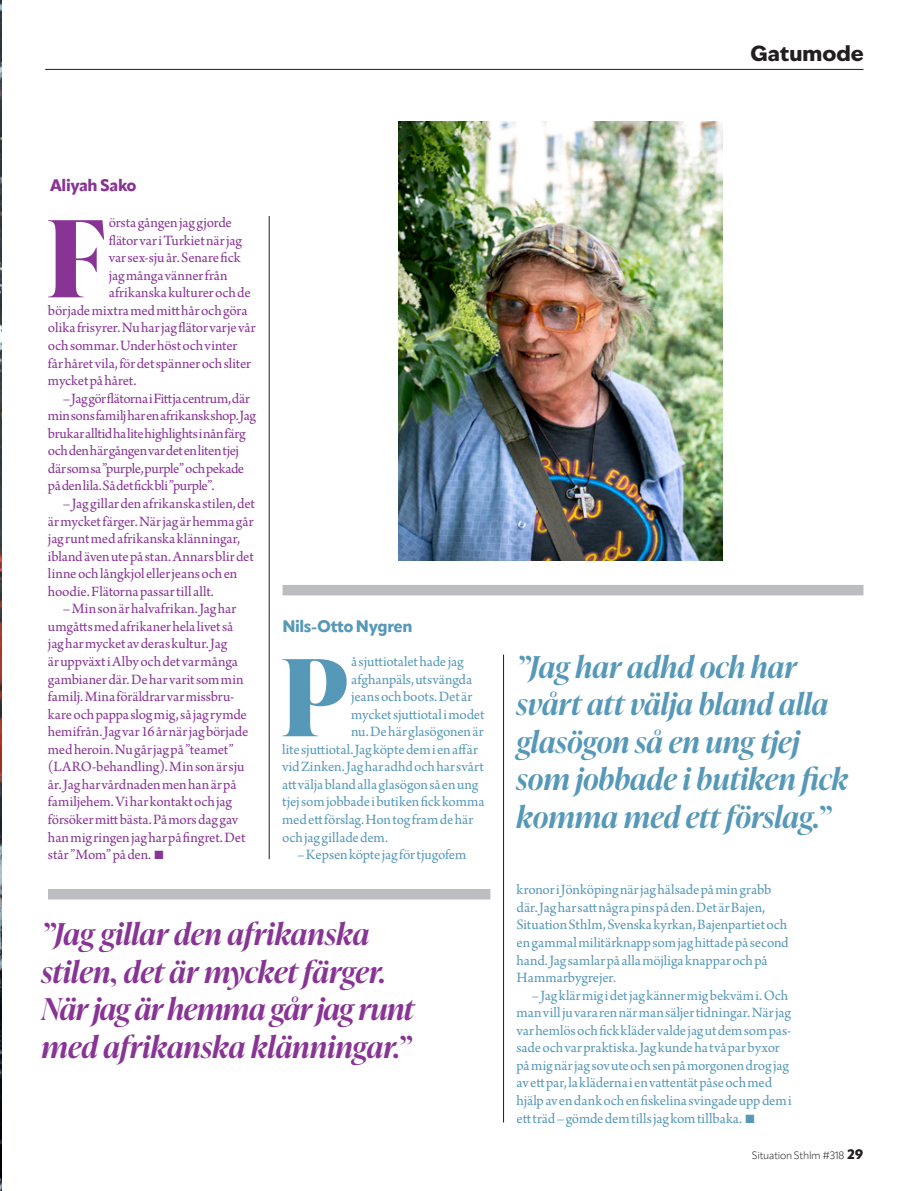
<style>
.page{position:relative;width:923px;height:1191px;background:#fff}
.page>*{position:absolute;margin:0;border:0;box-sizing:border-box;transform-origin:0 0}
.t1{font:700 105.9px "Ivy Presto Display";color:#883494}
.t2{font:700 105.9px "Ivy Presto Display";color:#5698b8}
.t3{font:italic 600 30px/37.5px "Ivy Presto Display";color:#5698b8}
.t4{font:italic 600 30px/37.5px "Ivy Presto Display";color:#883494}
.t5{font:800 21px "Ivy Epic";letter-spacing:.005em;color:#231f20}
.t6{font:800 16.5px "Apparat";letter-spacing:-.02em;color:#5698b8}
.t7{font:800 16.5px "Apparat";letter-spacing:-.02em;color:#883494}
.t8{font:15px/17.5px "Arno Pro";letter-spacing:-.005em;color:#883494}
.t9{font:15px/17.5px "Arno Pro";letter-spacing:-.01em;color:#5698b8}
.t10{font:15px/17.5px "Arno Pro";letter-spacing:-.025em;color:#883494}
.t11{font:300 10.5px "Apparat";letter-spacing:-.02em;color:#231f20}
.s1{font-weight:800;font-size:13.5px}
</style>
<div class="page">
<img style="left:0;top:1px;width:1px;height:1189px">
<img style="left:399px;top:121px;width:323px;height:439px">
<hr style="left:45px;top:69px;width:818px;height:1px;background:#231f20">
<div style="left:48px;top:889px;width:442px;height:10px;background:#bcbdc0"></div>
<div style="left:282px;top:585px;width:581px;height:10px;background:#bcbdc0"></div>
<hr style="left:269px;top:216px;width:1px;height:643px;background:#231f20">
<hr style="left:503px;top:654px;width:1px;height:468px;background:#231f20">
<h3 class="t5" style="left:750px;top:39px;width:115px">Gatumode</h3>
<p class="t7" style="left:50px;top:175px;width:88px">Aliyah Sako</p>
<h1 class="t1" style="left:46px;top:182px;width:60px">F</h1>
<p class="t8" style="left:109px;top:214px;width:125px">örsta gången jag gjorde</p>
<p class="t8" style="left:109px;top:232px;width:135px">flätor var i Turkiet när jag</p>
<p class="t8" style="left:109px;top:250px;width:133px">var sex-sju år. Senare fick</p>
<p class="t8" style="left:109px;top:267px;width:120px">jag många vänner från</p>
<p class="t8" style="left:109px;top:285px;width:144px">afrikanska kulturer och de</p>
<p class="t8" style="left:48px;top:302px;width:201px">började mixtra med mitt hår och göra</p>
<p class="t8" style="left:48px;top:320px;width:209px">olika frisyrer. Nu har jag flätor varje vår</p>
<p class="t8" style="left:48px;top:337px;width:191px">och sommar. Under höst och vinter</p>
<p class="t8" style="left:48px;top:355px;width:205px">får håret vila, för det spänner och sliter</p>
<p class="t8" style="left:48px;top:372px;width:90px">mycket på håret.</p>
<p class="t10" style="left:48px;top:390px;width:209px;text-indent:15px">– Jag gör flätorna i Fittja centrum, där min sons familj har en afrikansk shop. Jag brukar alltid ha lite highlights i nån färg och den här gången var det en liten tjej där som sa ”purple, purple” och pekade på den lila. Så det fick bli ”purple”.</p>
<p class="t8" style="left:48px;top:495px;width:208px;text-indent:15px">– Jag gillar den afrikanska stilen, det är mycket färger. När jag är hemma går jag runt med afrikanska klänningar, ibland även ute på stan. Annars blir det linne och långkjol eller jeans och en hoodie. Flätorna passar till allt.</p>
<p class="t8" style="left:48px;top:601px;width:202px;text-indent:15px">– Min son är halvafrikan. Jag har umgåtts med afrikaner hela livet så jag har mycket av deras kultur. Jag<br>är uppväxt i Alby och det var många gambianer där. De har varit som min familj. Mina föräldrar var missbru&shy;kare och pappa slog mig, så jag rymde hemifrån. Jag var 16 år när jag började med heroin. Nu går jag på ”teamet” (LARO-behandling). Min son är sju år. Jag har vårdnaden men han är på familjehem. Vi har kontakt och jag försöker mitt bästa. På mors dag gav han mig ringen jag har på fingret. Det står ”Mom” på den. ■</p>
<p class="t6" style="left:282px;top:616px;width:132px">Nils-Otto Nygren</p>
<h1 class="t2" style="left:281px;top:621px;width:69px">P</h1>
<p class="t9" style="left:351px;top:653px;width:114px">å sjuttiotalet hade jag</p>
<p class="t9" style="left:351px;top:671px;width:123px">afghanpäls, utsvängda</p>
<p class="t9" style="left:351px;top:688px;width:123px">jeans och boots. Det är</p>
<p class="t9" style="left:351px;top:706px;width:135px">mycket sjuttiotal i modet</p>
<p class="t9" style="left:351px;top:723px;width:134px">nu. De här glasögonen är</p>
<p class="t9" style="left:282px;top:741px;width:197px">lite sjuttiotal. Jag köpte dem i en affär</p>
<p class="t9" style="left:282px;top:759px;width:203px">vid Zinken. Jag har adhd och har svårt</p>
<p class="t9" style="left:282px;top:776px;width:198px">att välja bland alla glasögon så en ung</p>
<p class="t9" style="left:282px;top:794px;width:204px">tjej som jobbade i butiken fick komma</p>
<p class="t9" style="left:282px;top:811px;width:193px">med ett förslag. Hon tog fram de här</p>
<p class="t9" style="left:282px;top:829px;width:107px">och jag gillade dem.</p>
<p class="t9" style="left:297px;top:846px;width:171px">– Kepsen köpte jag för tjugofem</p>
<h2 class="t4" style="left:41px;top:914px;width:374px">”Jag gillar den afrikanska stilen, det är mycket färger.<br>När jag är hemma går jag runt med afrikanska klänningar.”</h2>
<h2 class="t3" style="left:516px;top:647px;width:333px">”Jag har adhd och har svårt att välja bland alla glasögon så en ung tjej som jobbade i butiken fick komma med ett förslag.”</h2>
<p class="t9" style="left:516px;top:881px;width:274px">kronor i Jönköping när jag hälsade på min grabb där. Jag har satt några pins på den. Det är Bajen, Situation Sthlm, Svenska kyrkan, Bajenpartiet och en gammal militärknapp som jag hittade på second hand. Jag samlar på alla möjliga knappar och på Hammarbygrejer.</p>
<p class="t9" style="left:516px;top:987px;width:277px;text-indent:15px">– Jag klär mig i det jag känner mig bekväm i. Och man vill ju vara ren när man säljer tidningar. När jag var hemlös och fick kläder valde jag ut dem som pas&shy;sade och var praktiska. Jag kunde ha två par byxor på mig när jag sov ute och sen på morgonen drog jag av ett par, la kläderna i en vattentät påse och med hjälp av en dank och en fiskelina svingade upp dem i ett träd – gömde dem tills jag kom tillbaka. ■</p>
<p class="t11" style="left:752px;top:1148px;width:113px">Situation Sthlm #318 <span class="s1">29</span></p>
</div>
